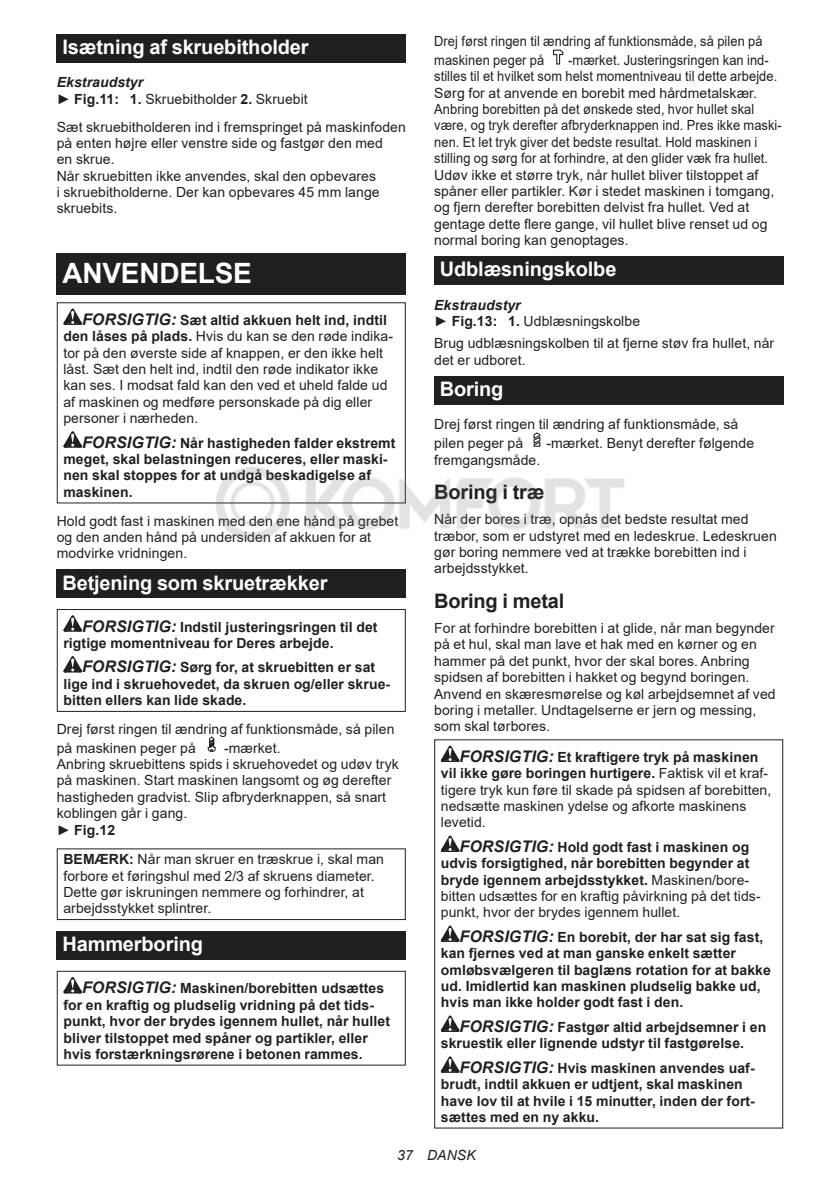
<style>
.page{position:relative;width:840px;height:1191px;background:#fff}
.page>*{position:absolute;margin:0;border:0;box-sizing:border-box;transform-origin:0 0}
.t1{font:700 28px "Arial";letter-spacing:-.01em;color:#fff}
.t2{font:700 20px "Arial";letter-spacing:-.01em;color:#fff}
.t3{font:700 20px "Arial";letter-spacing:-.01em;color:#221f1f}
.t4{font:14px/16.4px "Arial";letter-spacing:.005em;color:#221f1f}
.t5{font:700 14px/16.4px "Arial";letter-spacing:.005em;color:#221f1f}
.t6{font:14px/16.4px "Arial";letter-spacing:.005em;color:#221f1f;scale:.92 1}
.t7{font:italic 14px "Arial";letter-spacing:.005em;color:#221f1f}
.s1{font-weight:700;font-style:italic}
.s2{font-weight:700}
.s3{font-weight:700;font-style:italic;font-size:16px}
.s4{font-style:italic;font-size:16px}
</style>
<div class="page">
<div style="left:57px;top:34px;width:348px;height:29px;background:#221f1f"></div>
<div style="left:57px;top:253px;width:348px;height:41px;background:#221f1f"></div>
<svg style="left:63px;top:308px;width:19px;height:17px"></svg>
<svg style="left:63px;top:431px;width:19px;height:16px"></svg>
<div style="left:57px;top:302px;width:348px;height:201px;border:1px solid #221f1f"></div>
<div style="left:57px;top:569px;width:348px;height:29px;background:#221f1f"></div>
<svg style="left:63px;top:615px;width:19px;height:16px"></svg>
<svg style="left:63px;top:656px;width:19px;height:16px"></svg>
<div style="left:57px;top:609px;width:348px;height:103px;border:1px solid #221f1f"></div>
<svg style="left:207px;top:736px;width:9px;height:16px"></svg>
<div style="left:57px;top:848px;width:348px;height:72px;border:1px solid #221f1f"></div>
<div style="left:57px;top:931px;width:348px;height:29px;background:#221f1f"></div>
<svg style="left:63px;top:977px;width:19px;height:16px"></svg>
<div style="left:57px;top:970px;width:348px;height:95px;border:1px solid #221f1f"></div>
<svg style="left:553px;top:49px;width:11px;height:16px"></svg>
<div style="left:434px;top:256px;width:348px;height:29px;background:#221f1f"></div>
<div style="left:434px;top:376px;width:348px;height:28px;background:#221f1f"></div>
<svg style="left:533px;top:432px;width:8px;height:15px"></svg>
<svg style="left:440px;top:745px;width:19px;height:17px"></svg>
<svg style="left:440px;top:835px;width:19px;height:17px"></svg>
<svg style="left:440px;top:925px;width:19px;height:17px"></svg>
<svg style="left:440px;top:1015px;width:19px;height:17px"></svg>
<svg style="left:440px;top:1056px;width:19px;height:16px"></svg>
<img style="left:210px;top:457px;width:415px;height:83px">
<h2 class="t2" style="left:62px;top:39px;width:247px">Isætning af skruebitholder</h2>
<p class="t4" style="left:57px;top:74px;width:252px"><span class="s1">Ekstraudstyr<br></span>► <span class="s2">Fig.11: 1.</span> Skruebitholder <span class="s2">2.</span> Skruebit</p>
<p class="t4" style="left:57px;top:120px;width:350px">Sæt skruebitholderen ind i fremspringet på maskinfoden på enten højre eller venstre side og fastgør den med<br>en skrue.<br>Når skruebitten ikke anvendes, skal den opbevares<br>i skruebitholderne. Der kan opbevares 45 mm lange skruebits.</p>
<h1 class="t1" style="left:62px;top:262px;width:191px">ANVENDELSE</h1>
<p class="t4" style="left:63px;top:313px;width:331px;text-indent:19px"><span class="s3">FORSIGTIG:</span> <span class="s2">Sæt altid akkuen helt ind, indtil den låses på plads.</span> Hvis du kan se den røde indika&shy;tor på den øverste side af knappen, er den ikke helt låst. Sæt den helt ind, indtil den røde indikator ikke kan ses. I modsat fald kan den ved et uheld falde ud af maskinen og medføre personskade på dig eller personer i nærheden.</p>
<p class="t5" style="left:63px;top:435px;width:333px;text-indent:19px"><span class="s4">FORSIGTIG:</span> Når hastigheden falder ekstremt meget, skal belastningen reduceres, eller maski&shy;nen skal stoppes for at undgå beskadigelse af maskinen.</p>
<p class="t4" style="left:57px;top:513px;width:343px">Hold godt fast i maskinen med den ene hånd på grebet og den anden hånd på undersiden af akkuen for at modvirke vridningen.</p>
<h2 class="t2" style="left:62px;top:574px;width:266px">Betjening som skruetrækker</h2>
<p class="t5" style="left:63px;top:619px;width:315px;text-indent:19px"><span class="s4">FORSIGTIG:</span> Indstil justeringsringen til det rigtige momentniveau for Deres arbejde.</p>
<p class="t5" style="left:63px;top:660px;width:328px;text-indent:19px"><span class="s4">FORSIGTIG:</span> Sørg for, at skruebitten er sat lige ind i skruehovedet, da skruen og/eller skrue&shy;bitten ellers kan lide skade.</p>
<p class="t4" style="left:57px;top:719px;width:339px;line-height:18.8px">Drej først ringen til ændring af funktionsmåde, så pilen på maskinen peger på</p>
<p class="t4" style="left:57px;top:741px;width:343px;text-indent:167px">-mærket.<br>Anbring skruebittens spids i skruehovedet og udøv tryk på maskinen. Start maskinen langsomt og øg derefter hastigheden gradvist. Slip afbryderknappen, så snart koblingen går i gang.<br>► <span class="s2">Fig.12</span></p>
<p class="t4" style="left:63px;top:852px;width:322px"><span class="s2">BEMÆRK:</span> Når man skruer en træskrue i, skal man forbore et føringshul med 2/3 af skruens diameter.<br>Dette gør iskruningen nemmere og forhindrer, at arbejdsstykket splintrer.</p>
<h2 class="t2" style="left:62px;top:936px;width:142px">Hammerboring</h2>
<p class="t5" style="left:63px;top:981px;width:328px;text-indent:19px"><span class="s4">FORSIGTIG:</span> Maskinen/borebitten udsættes for en kraftig og pludselig vridning på det tids&shy;punkt, hvor der brydes igennem hullet, når hullet bliver tilstoppet med spåner og partikler, eller hvis forstærkningsrørene i betonen rammes.</p>
<p class="t6" style="left:434px;top:32px;width:358px;line-height:18.8px">Drej først ringen til ændring af funktionsmåde, så pilen på maskinen peger på</p>
<p class="t6" style="left:434px;top:53px;width:379px;text-indent:134px">-mærket. Justeringsringen kan ind&shy;stilles til et hvilket som helst momentniveau til dette arbejde.<br>Sørg for at anvende en borebit med hårdmetalskær.<br>Anbring borebitten på det ønskede sted, hvor hullet skal være, og tryk derefter afbryderknappen ind. Pres ikke maski&shy;nen. Et let tryk giver det bedste resultat. Hold maskinen i stilling og sørg for at forhindre, at den glider væk fra hullet.<br>Udøv ikke et større tryk, når hullet bliver tilstoppet af spåner eller partikler. Kør i stedet maskinen i tomgang, og fjern derefter borebitten delvist fra hullet. Ved at gentage dette flere gange, vil hullet blive renset ud og normal boring kan genoptages.</p>
<h2 class="t2" style="left:439px;top:261px;width:178px">Udblæsningskolbe</h2>
<p class="t4" style="left:434px;top:296px;width:207px"><span class="s1">Ekstraudstyr<br></span>► <span class="s2">Fig.13: 1.</span> Udblæsningskolbe</p>
<p class="t4" style="left:434px;top:335px;width:341px">Brug udblæsningskolben til at fjerne støv fra hullet, når det er udboret.</p>
<h2 class="t2" style="left:439px;top:381px;width:65px">Boring</h2>
<p class="t4" style="left:434px;top:415px;width:305px;line-height:18.8px">Drej først ringen til ændring af funktionsmåde, så pilen peger på</p>
<p class="t4" style="left:546px;top:436px;width:209px">-mærket. Benyt derefter følgende</p>
<p class="t4" style="left:434px;top:452px;width:108px">fremgangsmåde.</p>
<h2 class="t3" style="left:434px;top:484px;width:112px">Boring i træ</h2>
<p class="t4" style="left:434px;top:512px;width:344px">Når der bores i træ, opnås det bedste resultat med træbor, som er udstyret med en ledeskrue. Ledeskruen gør boring nemmere ved at trække borebitten ind i arbejdsstykket.</p>
<h2 class="t3" style="left:434px;top:593px;width:132px">Boring i metal</h2>
<p class="t4" style="left:434px;top:621px;width:343px">For at forhindre borebitten i at glide, når man begynder på et hul, skal man lave et hak med en kørner og en hammer på det punkt, hvor der skal bores. Anbring spidsen af borebitten i hakket og begynd boringen.<br>Anvend en skæresmørelse og køl arbejdsemnet af ved boring i metaller. Undtagelserne er jern og messing, som skal tørbores.</p>
<p class="t4" style="left:440px;top:750px;width:332px;text-indent:19px"><span class="s3">FORSIGTIG:</span> <span class="s2">Et kraftigere tryk på maskinen vil ikke gøre boringen hurtigere.</span> Faktisk vil et kraf&shy;tigere tryk kun føre til skade på spidsen af borebitten, nedsætte maskinen ydelse og afkorte maskinens levetid.</p>
<p class="t4" style="left:440px;top:840px;width:321px;text-indent:19px"><span class="s3">FORSIGTIG:</span> <span class="s2">Hold godt fast i maskinen og udvis forsigtighed, når borebitten begynder at bryde igennem arbejdsstykket.</span> Maskinen/bore&shy;bitten udsættes for en kraftig påvirkning på det tids&shy;punkt, hvor der brydes igennem hullet.</p>
<p class="t5" style="left:440px;top:930px;width:331px;text-indent:19px"><span class="s4">FORSIGTIG:</span> En borebit, der har sat sig fast, kan fjernes ved at man ganske enkelt sætter omløbsvælgeren til baglæns rotation for at bakke ud. Imidlertid kan maskinen pludselig bakke ud, hvis man ikke holder godt fast i den.</p>
<p class="t5" style="left:440px;top:1020px;width:327px;text-indent:19px"><span class="s4">FORSIGTIG:</span> Fastgør altid arbejdsemner i en skruestik eller lignende udstyr til fastgørelse.</p>
<p class="t5" style="left:440px;top:1060px;width:315px;text-indent:19px"><span class="s4">FORSIGTIG:</span> Hvis maskinen anvendes uaf&shy;brudt, indtil akkuen er udtjent, skal maskinen have lov til at hvile i 15 minutter, inden der fort&shy;sættes med en ny akku.</p>
<p class="t7" style="left:397px;top:1147px;width:80px">37 DANSK</p>
</div>
